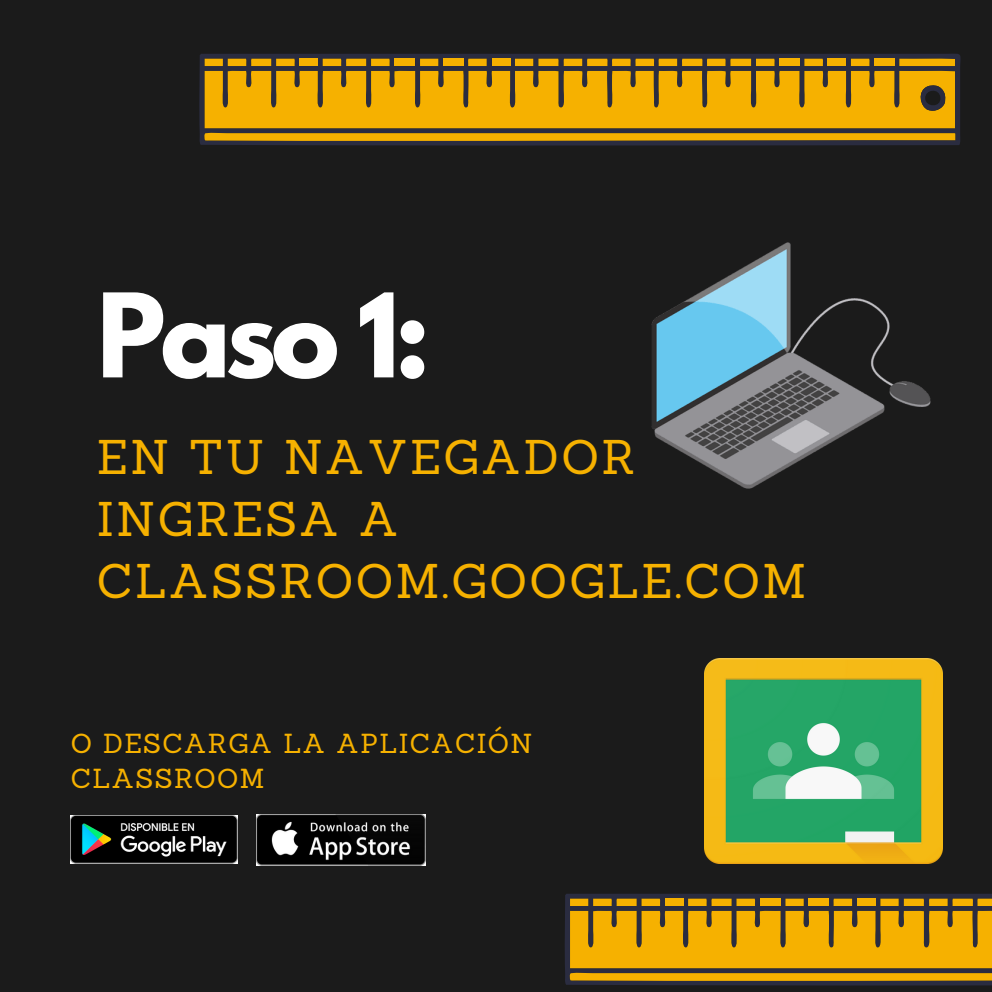
<style>
.page{position:relative;width:992px;height:992px;background:#1b1b1b}
.page>*{position:absolute;margin:0;border:0;box-sizing:border-box;transform-origin:0 0}
.t1{font:700 103px "League Spartan";color:#fff}
.t2{font:47.5px/61.8px "Sanchez";letter-spacing:.05em;color:#f6b100}
.t3{font:26.75px/34.8px "Sanchez";letter-spacing:.05em;color:#f6b100}
</style>
<div class="page">
<svg style="left:199px;top:54px;width:762px;height:92px;background:#302f3a"></svg>
<svg style="left:204px;top:132px;width:751px;height:10px;background:#c08e0f"></svg>
<svg style="left:899px;top:58px;width:56px;height:8px"></svg>
<svg style="left:205px;top:71px;width:750px;height:57px;background:#e3a405"></svg>
<svg style="left:916px;top:85px;width:29px;height:28px"></svg>
<div style="left:874px;top:59px;width:20px;height:7px;background:#f6b100"></div>
<svg style="left:851px;top:59px;width:19px;height:7px"></svg>
<div style="left:828px;top:59px;width:18px;height:7px;background:#f6b100"></div>
<svg style="left:804px;top:59px;width:19px;height:7px"></svg>
<div style="left:779px;top:59px;width:20px;height:7px;background:#f6b100"></div>
<svg style="left:515px;top:59px;width:260px;height:7px;background:#cf970b"></svg>
<div style="left:492px;top:59px;width:18px;height:7px;background:#f6b100"></div>
<svg style="left:468px;top:59px;width:19px;height:7px"></svg>
<div style="left:443px;top:59px;width:21px;height:7px;background:#f6b100"></div>
<svg style="left:420px;top:59px;width:18px;height:7px"></svg>
<div style="left:394px;top:59px;width:21px;height:7px;background:#f6b100"></div>
<svg style="left:323px;top:59px;width:67px;height:7px"></svg>
<div style="left:300px;top:59px;width:18px;height:7px;background:#f6b100"></div>
<svg style="left:205px;top:59px;width:90px;height:7px"></svg>
<div style="left:565px;top:894px;width:427px;height:91px;background:#2a2c40"></div>
<svg style="left:569px;top:898px;width:423px;height:84px;background:#c8930d"></svg>
<img style="left:704px;top:659px;width:239px;height:204px">
<img style="left:651px;top:242px;width:280px;height:247px">
<img style="left:71px;top:815px;width:167px;height:49px">
<img style="left:256px;top:814px;width:169px;height:51px">
<h1 class="t1" style="left:97px;top:285px;width:335px">Paso 1:</h1>
<p class="t2" style="left:97px;top:426px;width:711px">EN TU NAVEGADOR<br>INGRESA A<br>CLASSROOM.GOOGLE.COM</p>
<p class="t3" style="left:71px;top:726px;width:463px">O DESCARGA LA APLICACIÓN<br>CLASSROOM</p>
</div>
